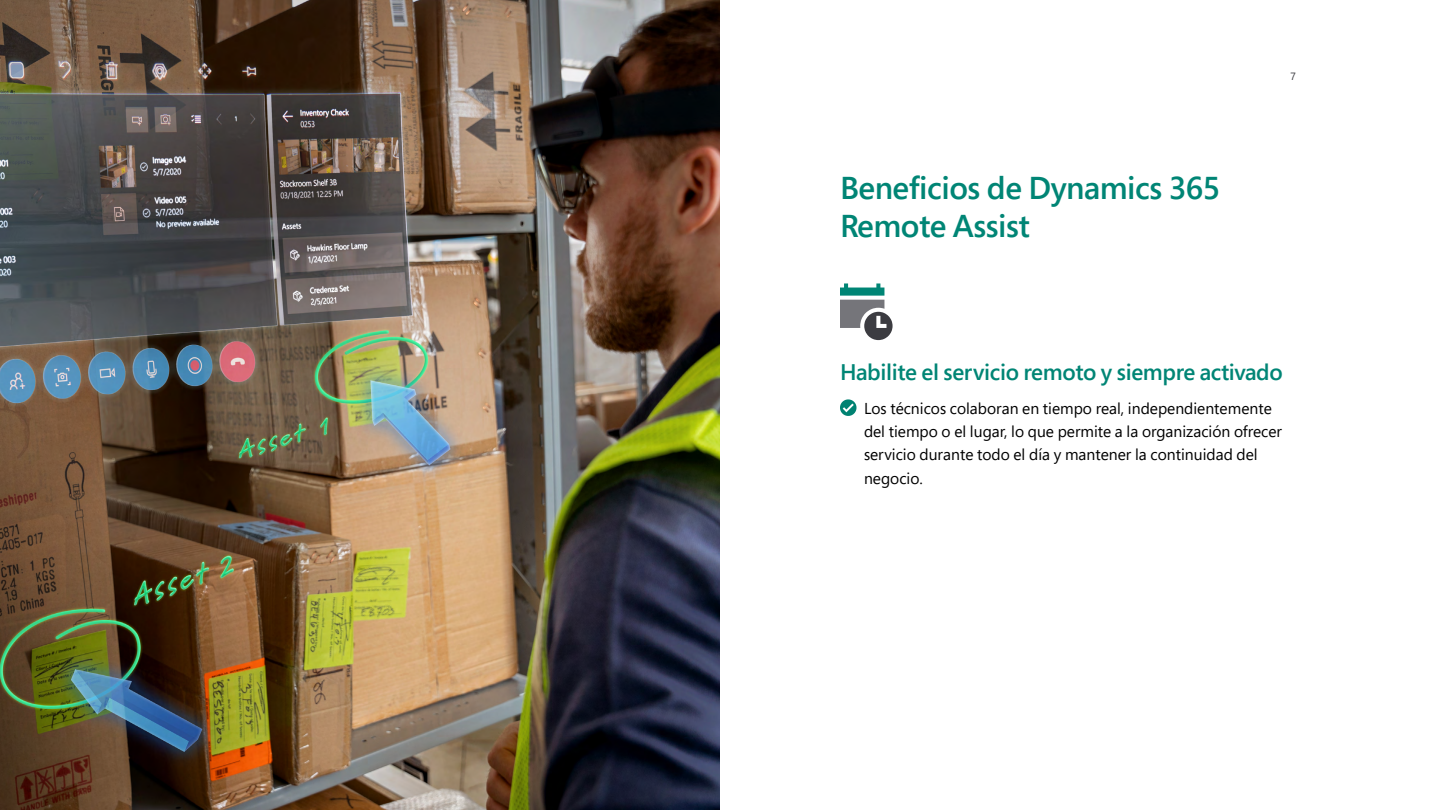
<style>
.page{position:relative;width:1440px;height:810px;background:#fff}
.page>*{position:absolute;margin:0;border:0;box-sizing:border-box;transform-origin:0 0}
.H2_titles{font:600 31.5px/37.8px "Segoe Pro";letter-spacing:-.015em;color:#008575}
.subtitles_30{font:600 22.5px "Segoe Pro";letter-spacing:-.015em;color:#008575}
.t1{font:15.75px/23.2px "Segoe Pro";color:#000}
.t2{font:10.5px "Segoe Pro";color:#3c3c41}
.s1{color:#fff}
</style>
<div class="page">
<svg style="left:840px;top:399px;width:17px;height:17px"></svg>
<img style="left:0;top:0;width:720px;height:810px">
<svg style="left:840px;top:283px;width:53px;height:57px"></svg>
<p class="H2_titles" style="left:840px;top:168px;width:382px">Beneficios de Dynamics 365<br>Remote Assist</p>
<p class="t2" style="left:1291px;top:69px;width:7px">7</p>
<p class="subtitles_30" style="left:840px;top:356px;width:444px">Habilite el servicio remoto y siempre activado</p>
<p class="t1" style="left:864px;top:396px;width:420px;text-indent:-14px"><span class="s1">•</span> Los técnicos colaboran en tiempo real, independientemente del tiempo o el lugar, lo que permite a la organización ofrecer servicio durante todo el día y mantener la continuidad del negocio.</p>
</div>
